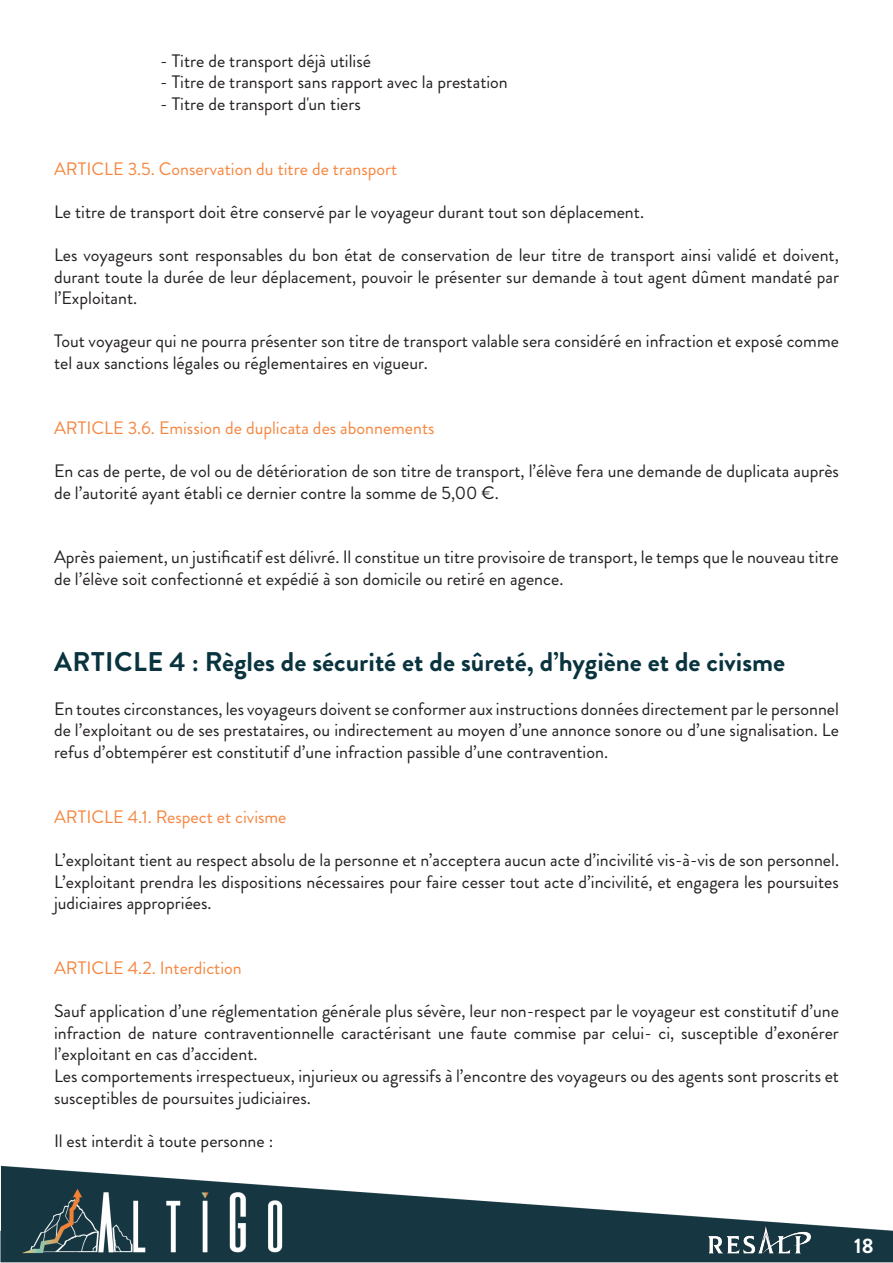
<style>
.page{position:relative;width:893px;height:1263px;background:#fff}
.page>*{position:absolute;margin:0;border:0;box-sizing:border-box;transform-origin:0 0}
.Style_de_paragraphe_1{font:700 27px "Brandon Grotesque";color:#09333e}
.Style_de_paragraphe_1-2{font:700 21px "Brandon Grotesque";color:#fff}
.t1{font:18px/21.6px "Brandon Grotesque";color:#231f20}
.t2{font:18px "Brandon Grotesque";color:#f5863f}
</style>
<div class="page">
<img style="left:0;top:1165px;width:893px;height:98px">
<img style="left:680px;top:1222px;width:159px;height:41px">
<p class="t1" style="left:160px;top:50px;width:212px">- Titre de transport déjà utilisé</p>
<p class="t1" style="left:160px;top:71px;width:349px">- Titre de transport sans rapport avec la prestation</p>
<p class="t1" style="left:160px;top:93px;width:202px">- Titre de transport d'un tiers</p>
<p class="t2" style="left:54px;top:156px;width:345px">ARTICLE 3.5. Conservation du titre de transport</p>
<p class="t1" style="left:54px;top:201px;width:592px">Le titre de transport doit être conservé par le voyageur durant tout son déplacement.</p>
<p class="t1" style="left:54px;top:244px;width:786px;text-align:justify">Les voyageurs sont responsables du bon état de conservation de leur titre de transport ainsi validé et doivent, durant toute la durée de leur déplacement, pouvoir le présenter sur demande à tout agent dûment mandaté par l’Exploitant.</p>
<p class="t1" style="left:54px;top:331px;width:786px">Tout voyageur qui ne pourra présenter son titre de transport valable sera considéré en infraction et exposé comme tel aux sanctions légales ou réglementaires en vigueur.</p>
<p class="t2" style="left:54px;top:415px;width:382px">ARTICLE 3.6. Emission de duplicata des abonnements</p>
<p class="t1" style="left:54px;top:460px;width:786px">En cas de perte, de vol ou de détérioration de son titre de transport, l’élève fera une demande de duplicata auprès de l’autorité ayant établi ce dernier contre la somme de 5,00 €.</p>
<p class="t1" style="left:54px;top:547px;width:786px">Après paiement, un justificatif est délivré. Il constitue un titre provisoire de transport, le temps que le nouveau titre de l’élève soit confectionné et expédié à son domicile ou retiré en agence.</p>
<p class="Style_de_paragraphe_1" style="left:54px;top:643px;width:733px">ARTICLE 4 : Règles de sécurité et de sûreté, d’hygiène et de civisme</p>
<p class="t1" style="left:54px;top:698px;width:786px">En toutes circonstances, les voyageurs doivent se conformer aux instructions données directement par le personnel</p>
<p class="t1" style="left:54px;top:719px;width:786px">de l’exploitant ou de ses prestataires, ou indirectement au moyen d’une annonce sonore ou d’une signalisation. Le refus d’obtempérer est constitutif d’une infraction passible d’une contravention.</p>
<p class="t2" style="left:54px;top:804px;width:234px">ARTICLE 4.1. Respect et civisme</p>
<p class="t1" style="left:54px;top:849px;width:787px;text-align:justify">L’exploitant tient au respect absolu de la personne et n’acceptera aucun acte d’incivilité vis-à-vis de son personnel.<br>L’exploitant prendra les dispositions nécessaires pour faire cesser tout acte d’incivilité, et engagera les poursuites judiciaires appropriées.</p>
<p class="t2" style="left:54px;top:955px;width:189px">ARTICLE 4.2. Interdiction</p>
<p class="t1" style="left:54px;top:1000px;width:786px;text-align:justify">Sauf application d’une réglementation générale plus sévère, leur non-respect par le voyageur est constitutif d’une infraction de nature contraventionnelle caractérisant une faute commise par celui- ci, susceptible d’exonérer l’exploitant en cas d’accident.</p>
<p class="t1" style="left:54px;top:1065px;width:786px">Les comportements irrespectueux, injurieux ou agressifs à l’encontre des voyageurs ou des agents sont proscrits et susceptibles de poursuites judiciaires.</p>
<p class="t1" style="left:54px;top:1130px;width:221px">Il est interdit à toute personne :</p>
<p class="Style_de_paragraphe_1-2" style="left:854px;top:1231px;width:21px">18</p>
</div>
